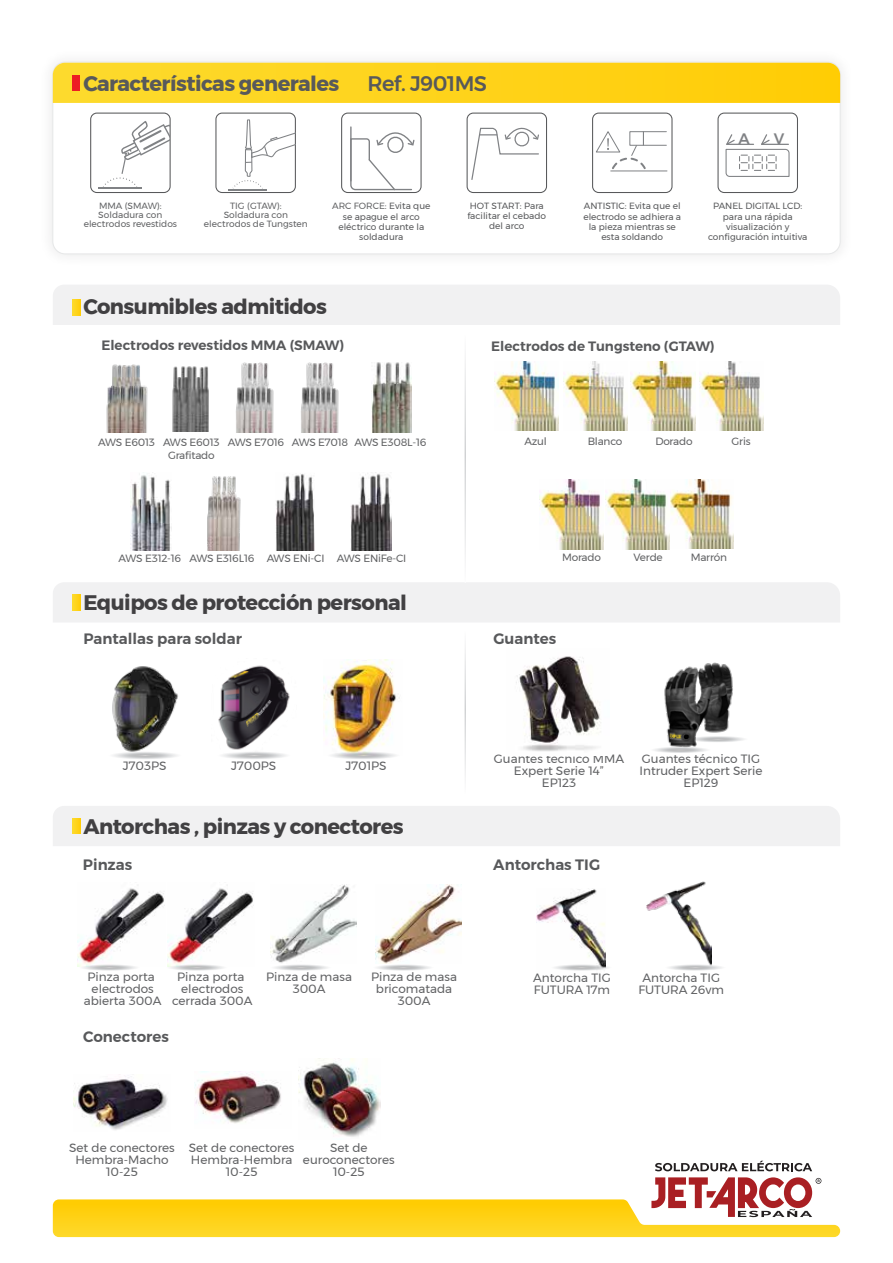
<style>
.page{position:relative;width:893px;height:1263px;background:#fff}
.page>*{position:absolute;margin:0;border:0;box-sizing:border-box;transform-origin:0 0}
.t1{font:700 21px "Montserrat";letter-spacing:-.025em;color:#414042}
.t2{font:700 21px "Montserrat";letter-spacing:-.025em;color:#58595b}
.t3{font:500 21px "Montserrat";letter-spacing:-.025em;color:#58595b}
.t4{font:500 15.15px "Montserrat";color:#808285}
.t5{font:600 15px "Montserrat";color:#58595b}
.t6{font:600 13.5px "Montserrat";color:#58595b}
.t7{font:12px/12px "Montserrat";color:#616264;text-align:center}
.t8{font:10.5px/13.6px "Montserrat";letter-spacing:-.02em;color:#616264;text-align:center}
.t9{font:9px/10.2px "Montserrat";color:#58595b;text-align:center}
.t10{font:9px/9px "Montserrat";color:#616264;text-align:center}
.s1{color:#616264}
</style>
<div class="page">
<div style="left:53px;top:582px;width:787px;height:40px;background:#f1f1f2"></div>
<div style="left:53px;top:806px;width:787px;height:40px;background:#f1f1f2"></div>
<div style="left:51px;top:61px;width:791px;height:195px;background:#eeeeef"></div>
<div style="left:53px;top:62px;width:787px;height:192px;background:#fff;border-radius:12px"></div>
<svg style="left:53px;top:63px;width:787px;height:40px;background:#fed31a"></svg>
<div style="left:72px;top:75px;width:8px;height:16px;background:#ed1d24"></div>
<img style="left:78px;top:888px;width:87px;height:78px">
<img style="left:167px;top:885px;width:87px;height:80px">
<img style="left:73px;top:1077px;width:95px;height:53px">
<img style="left:195px;top:1073px;width:86px;height:50px">
<img style="left:271px;top:884px;width:86px;height:79px">
<img style="left:376px;top:884px;width:86px;height:79px">
<img style="left:299px;top:1058px;width:81px;height:79px">
<img style="left:536px;top:889px;width:69px;height:75px">
<img style="left:646px;top:881px;width:65px;height:83px">
<svg style="left:72px;top:818px;width:8px;height:16px"></svg>
<div style="left:53px;top:285px;width:787px;height:40px;background:#f1f1f2"></div>
<svg style="left:72px;top:299px;width:8px;height:16px"></svg>
<hr style="left:465px;top:336px;width:1px;height:247px;background:#fff">
<img style="left:106px;top:364px;width:42px;height:69px">
<img style="left:236px;top:362px;width:38px;height:71px">
<img style="left:301px;top:362px;width:38px;height:71px">
<img style="left:372px;top:362px;width:40px;height:71px">
<img style="left:131px;top:475px;width:40px;height:75px">
<img style="left:207px;top:476px;width:34px;height:74px">
<img style="left:276px;top:474px;width:38px;height:76px">
<img style="left:351px;top:473px;width:41px;height:77px">
<img style="left:170px;top:366px;width:42px;height:127px">
<img style="left:494px;top:361px;width:65px;height:70px">
<img style="left:563px;top:361px;width:65px;height:70px">
<img style="left:631px;top:361px;width:64px;height:70px">
<img style="left:699px;top:361px;width:65px;height:70px">
<img style="left:605px;top:479px;width:128px;height:70px">
<img style="left:539px;top:480px;width:64px;height:69px">
<img style="left:516px;top:656px;width:85px;height:95px">
<svg style="left:223px;top:756px;width:62px;height:3px"></svg>
<img style="left:218px;top:665px;width:72px;height:91px">
<img style="left:247px;top:701px;width:24px;height:26px">
<svg style="left:72px;top:595px;width:8px;height:15px"></svg>
<svg style="left:113px;top:755px;width:64px;height:4px"></svg>
<img style="left:112px;top:666px;width:66px;height:89px">
<svg style="left:333px;top:756px;width:62px;height:3px"></svg>
<img style="left:324px;top:659px;width:76px;height:97px">
<div style="left:215px;top:113px;width:81px;height:80px;border:1px solid #58595b;border-radius:6px"></div>
<hr style="left:229px;top:189px;width:38px;height:1px;background:#808285">
<svg style="left:232px;top:118px;width:64px;height:72px"></svg>
<div style="left:90px;top:113px;width:81px;height:80px;border:1px solid #58595b;border-radius:6px"></div>
<hr style="left:98px;top:188px;width:44px;height:1px;background:#808285">
<svg style="left:102px;top:121px;width:67px;height:67px"></svg>
<div style="left:341px;top:113px;width:81px;height:80px;border:1px solid #58595b;border-radius:6px"></div>
<svg style="left:349px;top:126px;width:66px;height:66px"></svg>
<div style="left:467px;top:113px;width:80px;height:80px;border:1px solid #58595b;border-radius:6px"></div>
<svg style="left:471px;top:127px;width:68px;height:53px"></svg>
<div style="left:592px;top:113px;width:80px;height:80px;border:1px solid #58595b;border-radius:6px"></div>
<div style="left:643px;top:131px;width:24px;height:15px;border:1px solid #808285"></div>
<hr style="left:611px;top:170px;width:56px;height:1px;background:#808285">
<svg style="left:596px;top:131px;width:50px;height:38px"></svg>
<div style="left:717px;top:113px;width:81px;height:80px;border:1px solid #58595b;border-radius:6px"></div>
<svg style="left:725px;top:134px;width:65px;height:43px"></svg>
<svg style="left:649px;top:746px;width:62px;height:7px"></svg>
<svg style="left:686px;top:735px;width:62px;height:7px"></svg>
<img style="left:658px;top:662px;width:80px;height:87px">
<svg style="left:78px;top:963px;width:62px;height:8px"></svg>
<svg style="left:165px;top:963px;width:63px;height:8px"></svg>
<svg style="left:269px;top:963px;width:63px;height:8px"></svg>
<svg style="left:372px;top:963px;width:62px;height:8px"></svg>
<svg style="left:550px;top:963px;width:62px;height:8px"></svg>
<svg style="left:664px;top:963px;width:62px;height:8px"></svg>
<svg style="left:53px;top:1177px;width:787px;height:60px"></svg>
<svg style="left:655px;top:1161px;width:157px;height:10px"></svg>
<h1 class="t2" style="left:83px;top:67px;width:258px">Características generales</h1>
<h1 class="t3" style="left:367px;top:67px;width:121px">Ref. J901MS</h1>
<p class="t4" style="left:739px;top:126px;width:13px">A</p>
<p class="t4" style="left:774px;top:126px;width:12px">V</p>
<p class="t10" style="left:84px;top:202px;width:95px">MMA (SMAW):<br>Soldadura con electrodos revestidos</p>
<p class="t9" style="left:332px;top:201px;width:100px"><span class="s1">ARC FORCE:</span> Evita que se apague el arco eléctrico durante la soldadura</p>
<p class="t9" style="left:467px;top:200px;width:80px">HOT START: Para facilitar el cebado del arco</p>
<p class="t9" style="left:583px;top:201px;width:99px">ANTISTIC: Evita que el electrodo se adhiera a la pieza mientras se esta soldando</p>
<p class="t9" style="left:708px;top:201px;width:101px">PANEL DIGITAL LCD: para una rápida visualización y configuración intuitiva</p>
<p class="t10" style="left:204px;top:202px;width:105px">TIG (GTAW):<br>Soldadura con electrodos de Tungsten</p>
<h1 class="t1" style="left:83px;top:289px;width:245px">Consumibles admitidos</h1>
<p class="t6" style="left:101px;top:335px;width:244px">Electrodos revestidos MMA (SMAW)</p>
<p class="t6" style="left:491px;top:336px;width:225px">Electrodos de Tungsteno (GTAW)</p>
<p class="t8" style="left:98px;top:435px;width:58px">AWS E6013</p>
<p class="t8" style="left:228px;top:435px;width:200px">AWS E7016 AWS E7018 AWS E308L-16</p>
<p class="t8" style="left:163px;top:435px;width:58px">AWS E6013<br>Grafitado</p>
<p class="t8" style="left:524px;top:435px;width:24px">Azul</p>
<p class="t8" style="left:588px;top:435px;width:36px">Blanco</p>
<p class="t8" style="left:655px;top:435px;width:39px">Dorado</p>
<p class="t8" style="left:732px;top:435px;width:20px">Gris</p>
<p class="t8" style="left:119px;top:552px;width:289px">AWS E312-16 AWS E316L16 AWS ENi-CI AWS ENiFe-CI</p>
<p class="t8" style="left:562px;top:550px;width:40px">Morado</p>
<p class="t8" style="left:634px;top:550px;width:31px">Verde</p>
<p class="t8" style="left:691px;top:550px;width:38px">Marrón</p>
<h1 class="t1" style="left:83px;top:586px;width:325px">Equipos de protección personal</h1>
<p class="t5" style="left:83px;top:627px;width:160px">Pantallas para soldar</p>
<p class="t5" style="left:493px;top:627px;width:64px">Guantes</p>
<p class="t7" style="left:123px;top:759px;width:45px">J703PS</p>
<p class="t7" style="left:345px;top:759px;width:43px">J701PS</p>
<p class="t7" style="left:231px;top:759px;width:47px">J700PS</p>
<h1 class="t1" style="left:83px;top:809px;width:322px">Antorchas , pinzas y conectores</h1>
<p class="t5" style="left:83px;top:853px;width:51px">Pinzas</p>
<p class="t7" style="left:494px;top:753px;width:132px">Guantes técnico MMA<br>Expert Serie 14”<br>EP123</p>
<p class="t7" style="left:639px;top:753px;width:124px">Guantes técnico TIG<br>Intruder Expert Serie<br>EP129</p>
<p class="t5" style="left:493px;top:853px;width:108px">Antorchas TIG</p>
<p class="t7" style="left:84px;top:970px;width:79px">Pinza porta electrodos abierta 300A</p>
<p class="t7" style="left:172px;top:970px;width:82px">Pinza porta electrodos cerrada 300A</p>
<p class="t5" style="left:83px;top:1024px;width:87px">Conectores</p>
<p class="t7" style="left:266px;top:970px;width:87px">Pinza de masa<br>300A</p>
<p class="t7" style="left:371px;top:970px;width:87px">Pinza de masa bricomatada<br>300A</p>
<p class="t7" style="left:69px;top:1141px;width:107px">Set de conectores<br>Hembra-Macho<br>10-25</p>
<p class="t7" style="left:189px;top:1141px;width:107px">Set de conectores<br>Hembra-Hembra<br>10-25</p>
<p class="t7" style="left:303px;top:1141px;width:93px">Set de euroconectores<br>10-25</p>
<p class="t7" style="left:533px;top:971px;width:79px;text-align:left">Antorcha TIG<br>FUTURA 17m</p>
<p class="t7" style="left:638px;top:971px;width:87px">Antorcha TIG<br>FUTURA 26vm</p>
</div>
